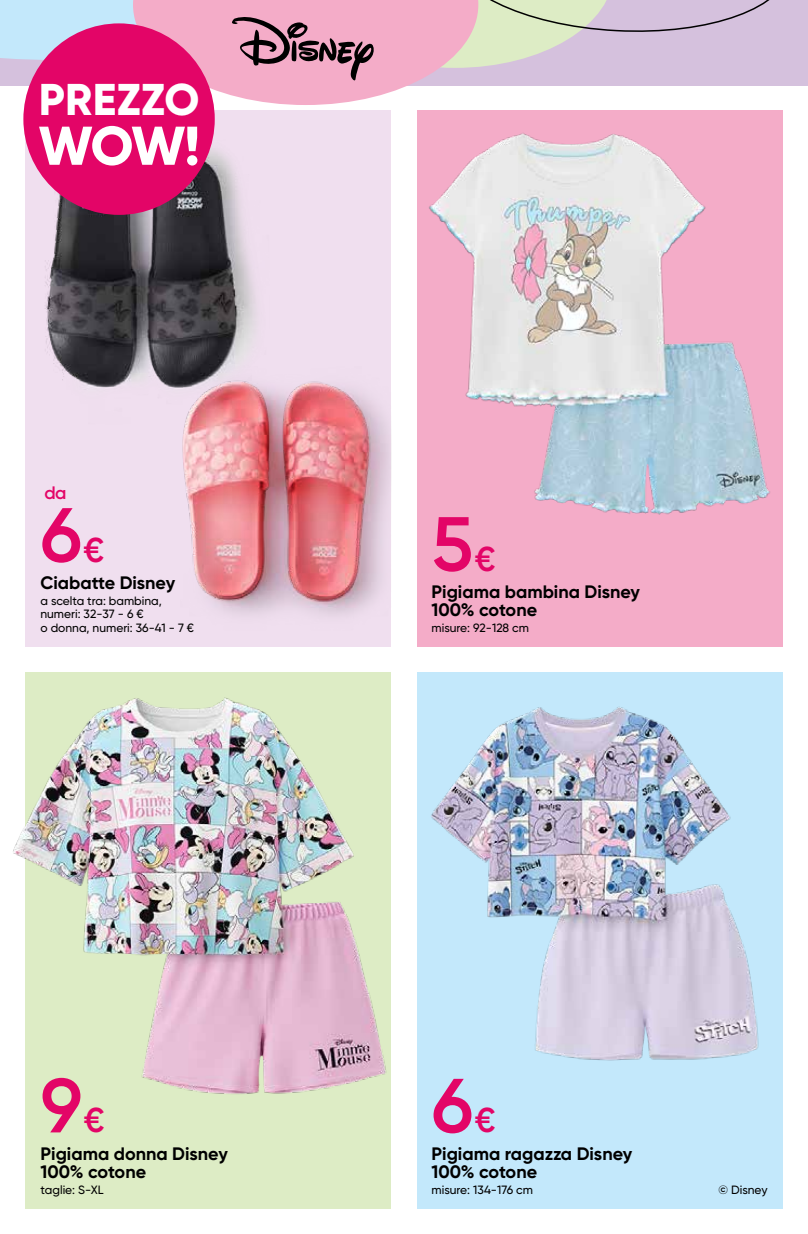
<style>
.page{position:relative;width:808px;height:1234px;background:#fff}
.page>*{position:absolute;margin:0;border:0;box-sizing:border-box;transform-origin:0 0}
.t1{font:600 76.5px "Gilroy";color:#e30567}
.t2{font:800 54.45px "Gilroy";color:#fff}
.t3{font:800 44.4px "Gilroy";letter-spacing:.01em;color:#fff}
.t4{font:700 18px/18px "Gilroy";color:#000}
.t5{font:600 18px "Gilroy";color:#e30567}
.t6{font:500 12px/13.5px "Gilroy";color:#000}
.s1{font-size:34.5px}
</style>
<div class="page">
<div style="left:417px;top:111px;width:365px;height:535px;background:#f4acc8"></div>
<div style="left:26px;top:111px;width:365px;height:535px;background:#f0dfef"></div>
<div style="left:417px;top:672px;width:365px;height:536px;background:#c3e8fb"></div>
<div style="left:26px;top:672px;width:365px;height:536px;background:#ddecc5"></div>
<svg style="left:0;top:0;width:793px;height:105px;background:#d6b9ca"></svg>
<img style="left:26px;top:74px;width:259px;height:314px">
<img style="left:397px;top:78px;width:405px;height:492px">
<img style="left:421px;top:646px;width:362px;height:469px">
<img style="left:122px;top:333px;width:268px;height:282px">
<img style="left:13px;top:626px;width:408px;height:537px">
<div style="left:23px;top:23px;width:192px;height:192px;background:#e30567;border-radius:50%"></div>
<h3 class="t3" style="left:39px;top:72px;width:162px">PREZZO</h3>
<h2 class="t2" style="left:39px;top:111px;width:163px">WOW!</h2>
<h3 class="t5" style="left:44px;top:482px;width:24px">da</h3>
<h1 class="t1" style="left:40px;top:487px;width:66px">6<span class="s1">€</span></h1>
<h1 class="t1" style="left:432px;top:496px;width:66px">5<span class="s1">€</span></h1>
<h3 class="t4" style="left:40px;top:573px;width:136px">Ciabatte Disney</h3>
<p class="t6" style="left:40px;top:593px;width:155px">a scelta tra: bambina, numeri: 32-37 - 6 €<br>o donna, numeri: 36-41 - 7 €</p>
<h3 class="t4" style="left:432px;top:582px;width:210px">Pigiama bambina Disney<br>100% cotone</h3>
<p class="t6" style="left:432px;top:620px;width:99px">misure: 92-128 cm</p>
<h1 class="t1" style="left:41px;top:1057px;width:66px">9<span class="s1">€</span></h1>
<h3 class="t4" style="left:41px;top:1144px;width:189px">Pigiama donna Disney<br>100% cotone</h3>
<p class="t6" style="left:41px;top:1182px;width:65px">taglie: S-XL</p>
<h1 class="t1" style="left:432px;top:1057px;width:66px">6<span class="s1">€</span></h1>
<h3 class="t4" style="left:432px;top:1144px;width:202px">Pigiama ragazza Disney<br>100% cotone</h3>
<p class="t6" style="left:432px;top:1182px;width:103px">misure: 134-176 cm</p>
<p class="t6" style="left:718px;top:1182px;width:51px">© Disney</p>
</div>
